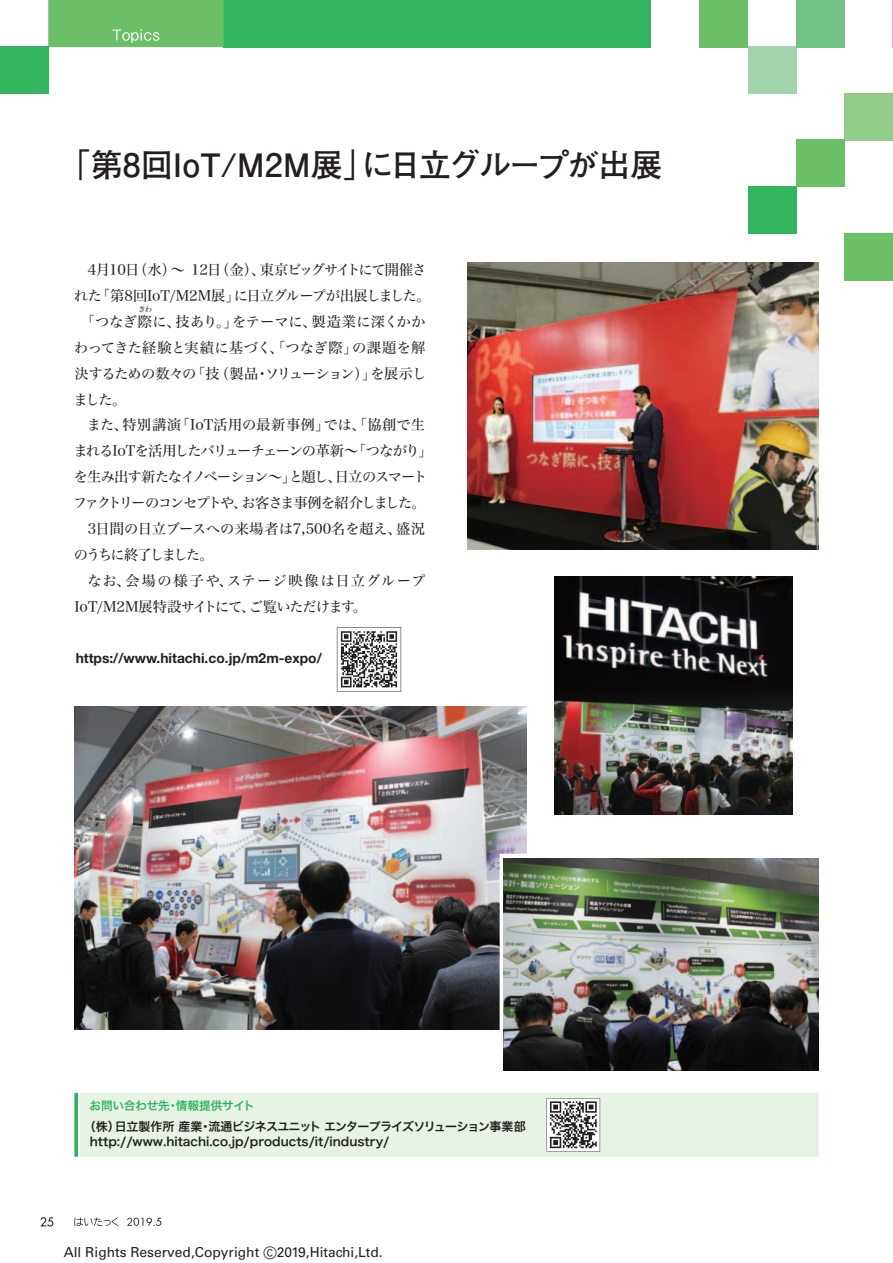
<style>
.page{position:relative;width:893px;height:1263px;background:#fff}
.page>*{position:absolute;margin:0;border:0;box-sizing:border-box;transform-origin:0 0}
.t1{font:32.25px "Futo Go B101 Pro Bold 90 pv RKSJ H";letter-spacing:-.005em;color:#231f20}
.t2{font:14.25px "Hira Min Std W4 90 pv RKSJ H";letter-spacing:-.04em;color:#231f20}
.t3{font:14.25px "Hira Min Std W4 90 pv RKSJ H";letter-spacing:-.07em;color:#231f20}
.t4{font:14.25px "Hira Min Std W4 90 pv RKSJ H";letter-spacing:.01em;color:#231f20}
.t5{font:14.25px "Hira Min Std W4 90 pv RKSJ H";letter-spacing:-.08em;color:#231f20}
.t6{font:14.25px "Hira Min Std W4 90 pv RKSJ H";letter-spacing:-.075em;color:#231f20}
.t7{font:14.25px "Hira Min Std W4 90 pv RKSJ H";letter-spacing:-.115em;color:#231f20}
.t8{font:14.25px "Hira Min Std W4 90 pv RKSJ H";letter-spacing:.015em;color:#231f20}
.t9{font:14.25px "Hira Min Std W4 90 pv RKSJ H";letter-spacing:-.005em;color:#231f20}
.t10{font:14.25px "Hira Min Std W4 90 pv RKSJ H";letter-spacing:.095em;color:#231f20}
.t11{font:14.25px "Hira Min Std W4 90 pv RKSJ H";letter-spacing:-.14em;color:#231f20}
.t12{font:13.8px "Univers";color:#231f20}
.t13{font:700 13.8px "Helvetica Neue LT Std";color:#231f20}
.t14{font:12px/15px "Hira Kaku Std N W6 90 pv RKSJ H";color:#231f20}
.t15{font:11.7px "Hira Kaku Std N W6 90 pv RKSJ H";letter-spacing:-.02em;color:#33b560}
.t16{font:7.5px "Hira Min Std W4 90 pv RKSJ H";color:#231f20}
.s1{font-size:16.95px}
</style>
<div class="page">
<svg style="left:40px;top:1217px;width:13px;height:9px"></svg>
<svg style="left:127px;top:1218px;width:34px;height:8px"></svg>
<svg style="left:74px;top:1217px;width:45px;height:9px"></svg>
<div style="left:224px;top:0;width:427px;height:47px;background:#33b560"></div>
<div style="left:0;top:47px;width:49px;height:47px;background:#33b560"></div>
<div style="left:844px;top:93px;width:49px;height:47px;background:#91cc8a"></div>
<div style="left:748px;top:47px;width:48px;height:47px;background:#a1d4aa"></div>
<div style="left:796px;top:0;width:49px;height:47px;background:#71c385"></div>
<div style="left:844px;top:233px;width:49px;height:47px;background:#6bc067"></div>
<div style="left:748px;top:186px;width:48px;height:48px;background:#33b560"></div>
<div style="left:796px;top:140px;width:49px;height:47px;background:#6bc067"></div>
<div style="left:699px;top:0;width:49px;height:47px;background:#6bc067"></div>
<div style="left:48px;top:0;width:176px;height:48px;background:#6bc067"></div>
<div style="left:80px;top:1093px;width:739px;height:64px;background:#e7f3e4"></div>
<div style="left:74px;top:1093px;width:5px;height:64px;background:#2ab35e"></div>
<img style="left:555px;top:577px;width:237px;height:237px">
<img style="left:74px;top:706px;width:452px;height:324px">
<img style="left:468px;top:262px;width:351px;height:288px">
<svg style="left:500px;top:854px;width:319px;height:217px"></svg>
<img style="left:504px;top:858px;width:314px;height:212px">
<svg style="left:337px;top:627px;width:64px;height:64px"></svg>
<svg style="left:547px;top:1098px;width:53px;height:53px"></svg>
<h1 class="t1" style="left:58px;top:152px;width:606px">「第8回IoT/M2M展」に日立グループが出展</h1>
<p class="t3" style="left:88px;top:264px;width:340px">4月10日（水）～ 12日（金）、東京ビッグサイトにて開催さ</p>
<p class="t2" style="left:74px;top:290px;width:358px">れた「第8回IoT/M2M展」に日立グループが出展しました。</p>
<p class="t4" style="left:81px;top:316px;width:346px">「つなぎ際に、技あり。」をテーマに、製造業に深くかか</p>
<p class="t4" style="left:74px;top:342px;width:353px">わってきた経験と実績に基づく、「つなぎ際」の課題を解</p>
<p class="t6" style="left:74px;top:368px;width:353px">決するための数々の「技（製品・ソリューション）」を展示し</p>
<p class="t2" style="left:73px;top:394px;width:55px">ました。</p>
<p class="t8" style="left:87px;top:420px;width:340px">また、特別講演「IoT活用の最新事例」では、「協創で生</p>
<p class="t5" style="left:73px;top:446px;width:360px">まれるIoTを活用したバリューチェーンの革新～「つながり」</p>
<p class="t3" style="left:74px;top:471px;width:355px">を生み出す新たなイノベーション～」と題し、日立のスマート</p>
<p class="t7" style="left:73px;top:497px;width:354px">ファクトリーのコンセプトや、お客さま事例を紹介しました。</p>
<p class="t9" style="left:88px;top:523px;width:339px">3日間の日立ブースへの来場者は7,500名を超え、盛況</p>
<p class="t11" style="left:74px;top:549px;width:141px">のうちに終了しました。</p>
<p class="t10" style="left:87px;top:575px;width:339px">なお、会場の様子や、ステージ映像は日立グループ</p>
<p class="t2" style="left:74px;top:601px;width:294px">IoT/M2M展特設サイトにて、ご覧いただけます。</p>
<p class="t13" style="left:76px;top:653px;width:248px">https://www.hitachi.co.jp/m2m-expo/</p>
<p class="t16" style="left:138px;top:307px;width:16px">きわ</p>
<p class="t15" style="left:90px;top:1101px;width:167px">お問い合わせ先・情報提供サイト</p>
<p class="t14" style="left:90px;top:1121px;width:437px;text-indent:-6px">（株）日立製作所 産業・流通ビジネスユニット エンタープライズソリューション事業部http://www.hitachi.co.jp/products/it/industry/</p>
<p class="t12" style="left:64px;top:1247px;width:320px">All Rights Reserved,Copyright <span class="s1">©</span>2019,Hitachi,Ltd.</p>
</div>
